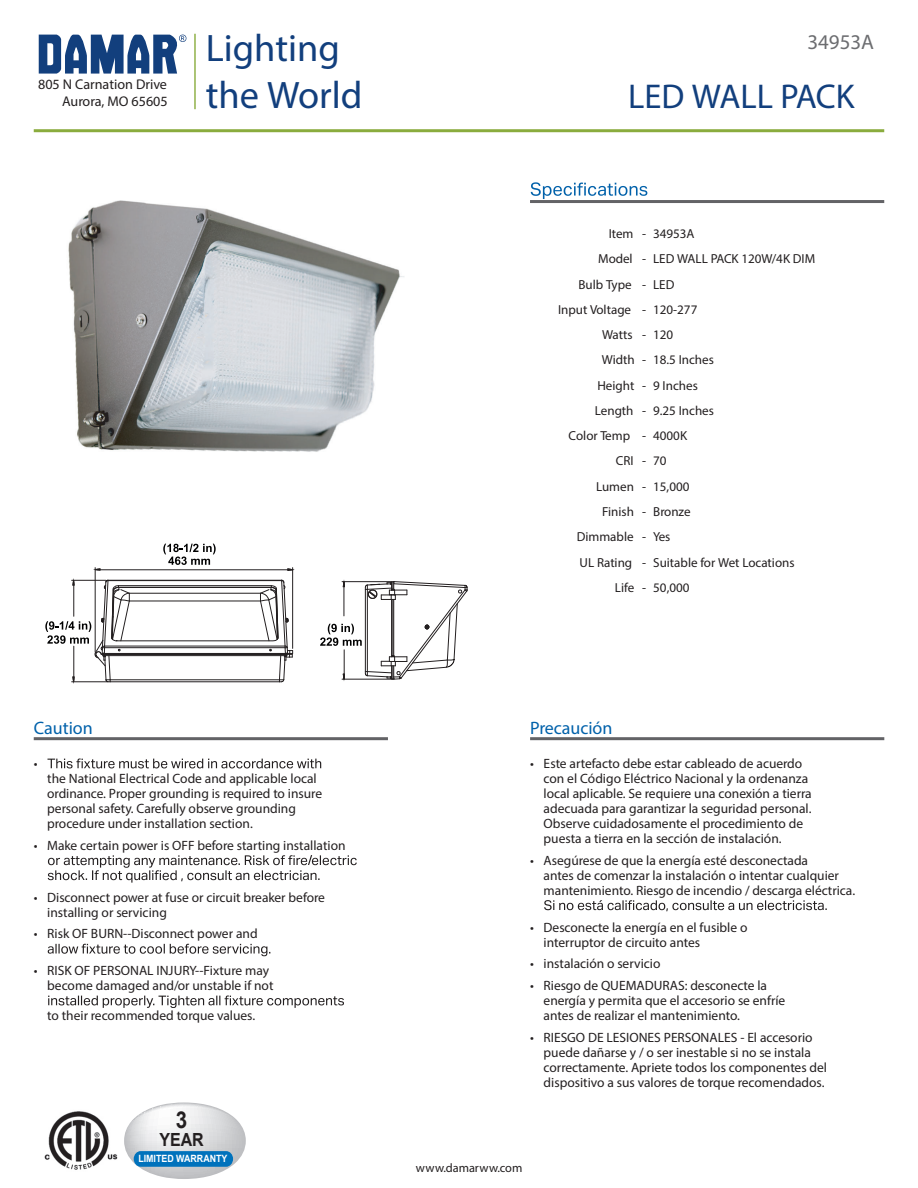
<style>
.page{position:relative;width:918px;height:1188px;background:#fff}
.page>*{position:absolute;margin:0;border:0;box-sizing:border-box;transform-origin:0 0}
.t1{font:100 38.4px/46px "Aktiv Grotesk";color:#123f7d}
.t2{font:300 34.5px "Aktiv Grotesk";color:#123f7d}
.t3{font:700 23.25px "Arial";color:#231f20;scale:.88 1}
.t4{font:700 21px "Aktiv Grotesk";color:#6c6d70}
.t5{font:700 18.15px "Arial";color:#231f20;scale:.88 1}
.t6{font:18px "Aktiv Grotesk";color:#0161aa}
.t7{font:14.1px/17px "Aktiv Grotesk";color:#231f20;text-align:right}
.t8{font:13.5px/15px "Aktiv Grotesk";color:#231f20}
.t9{font:13.05px "Aktiv Grotesk";color:#231f20}
.t10{font:700 13.05px/25.2px "Aktiv Grotesk";color:#231f20}
.t11{font:100 12.45px "Aktiv Grotesk";color:#231f20}
.t12{font:700 10.05px "Arial";color:#fff;scale:.88 1}
</style>
<div class="page">
<hr style="left:34px;top:737px;width:354px;height:3px;background:#636366">
<hr style="left:530px;top:737px;width:354px;height:3px;background:#636366">
<svg style="left:39px;top:35px;width:147px;height:39px"></svg>
<hr style="left:194px;top:34px;width:2px;height:75px;background:#8aac3e">
<svg style="left:47px;top:759px;width:274px;height:9px"></svg>
<svg style="left:48px;top:855px;width:309px;height:28px"></svg>
<svg style="left:48px;top:944px;width:222px;height:12px"></svg>
<svg style="left:48px;top:996px;width:296px;height:12px"></svg>
<svg style="left:544px;top:900px;width:283px;height:11px"></svg>
<hr style="left:34px;top:129px;width:850px;height:3px;background:#8aac3e">
<hr style="left:530px;top:200px;width:354px;height:3px;background:#636366">
<svg style="left:531px;top:182px;width:116px;height:17px"></svg>
<img style="left:68px;top:200px;width:336px;height:252px">
<hr style="left:292px;top:568px;width:1px;height:80px;background:#231f20">
<svg style="left:163px;top:544px;width:53px;height:21px"></svg>
<hr style="left:95px;top:568px;width:1px;height:84px;background:#231f20">
<hr style="left:95px;top:569px;width:198px;height:1px;background:#231f20">
<svg style="left:45px;top:579px;width:248px;height:104px"></svg>
<svg style="left:94px;top:568px;width:7px;height:3px"></svg>
<svg style="left:287px;top:568px;width:7px;height:4px"></svg>
<svg style="left:320px;top:581px;width:148px;height:99px"></svg>
<hr style="left:343px;top:582px;width:1px;height:34px;background:#231f20">
<img style="left:44px;top:1111px;width:74px;height:59px">
<svg style="left:124px;top:1102px;width:122px;height:77px"></svg>
<div style="left:134px;top:1151px;width:99px;height:16px;background:#0072bc;border-radius:7px"></div>
<p class="t7" style="left:38px;top:78px;width:131px">805 N Carnation Drive<br>Aurora, MO 65605</p>
<h1 class="t1" style="left:206px;top:29px;width:158px">Lighting the World</h1>
<h3 class="t4" style="left:807px;top:29px;width:68px">34953A</h3>
<h2 class="t2" style="left:628px;top:76px;width:228px">LED WALL PACK</h2>
<p class="t10" style="left:598px;top:221px;width:219px;text-indent:11px">Item - 34953A<br>Model - LED WALL PACK 120W/4K DIM</p>
<p class="t9" style="left:579px;top:279px;width:97px">Bulb Type - LED</p>
<p class="t9" style="left:558px;top:305px;width:141px">Input Voltage - 120-277</p>
<p class="t9" style="left:602px;top:330px;width:73px">Watts - 120</p>
<p class="t9" style="left:602px;top:355px;width:114px">Width - 18.5 Inches</p>
<p class="t9" style="left:597px;top:380px;width:102px">Height - 9 Inches</p>
<p class="t9" style="left:595px;top:406px;width:121px">Length - 9.25 Inches</p>
<p class="t9" style="left:568px;top:431px;width:120px">Color Temp - 4000K</p>
<p class="t9" style="left:616px;top:456px;width:52px">CRI - 70</p>
<p class="t9" style="left:596px;top:481px;width:95px">Lumen - 15,000</p>
<p class="t9" style="left:602px;top:507px;width:90px">Finish - Bronze</p>
<p class="t9" style="left:577px;top:532px;width:95px">Dimmable - Yes</p>
<p class="t9" style="left:580px;top:557px;width:217px">UL Rating - Suitable for Wet Locations</p>
<p class="t9" style="left:615px;top:582px;width:76px">Life - 50,000</p>
<h3 class="t6" style="left:34px;top:721px;width:61px">Caution</h3>
<h3 class="t6" style="left:530px;top:721px;width:84px">Precaución</h3>
<p class="t8" style="left:34px;top:758px;width:5px">•</p>
<p class="t8" style="left:47px;top:773px;width:276px">the National Electrical Code and applicable local ordinance. Proper grounding is required to insure personal safety. Carefully observe grounding procedure under installation section.</p>
<p class="t8" style="left:34px;top:839px;width:313px">• Make certain power is OFF before starting installation</p>
<p class="t8" style="left:47px;top:891px;width:279px;text-indent:-14px">• Disconnect power at fuse or circuit breaker before installing or servicing</p>
<p class="t8" style="left:34px;top:928px;width:225px">• Risk OF BURN--Disconnect power and</p>
<p class="t8" style="left:47px;top:965px;width:228px;text-indent:-14px">• RISK OF PERSONAL INJURY--Fixture may become damaged and/or unstable if not</p>
<p class="t8" style="left:47px;top:1010px;width:210px">to their recommended torque values.</p>
<h3 class="t3" style="left:176px;top:1107px;width:15px">3</h3>
<h3 class="t5" style="left:159px;top:1130px;width:52px">YEAR</h3>
<p class="t12" style="left:138px;top:1153px;width:103px">LIMITED WARRANTY</p>
<p class="t8" style="left:544px;top:758px;width:270px;text-indent:-14px">• Este artefacto debe estar cableado de acuerdo con el Código Eléctrico Nacional y la ordenanza local aplicable. Se requiere una conexión a tierra adecuada para garantizar la seguridad personal.<br>Observe cuidadosamente el procedimiento de puesta a tierra en la sección de instalación.</p>
<p class="t8" style="left:544px;top:854px;width:313px;text-indent:-14px">• Asegúrese de que la energía esté desconectada<br>antes de comenzar la instalación o intentar cualquier mantenimiento. Riesgo de incendio / descarga eléctrica.</p>
<p class="t8" style="left:544px;top:921px;width:205px;text-indent:-14px">• Desconecte la energía en el fusible o interruptor de circuito antes</p>
<p class="t8" style="left:530px;top:958px;width:132px">• instalación o servicio</p>
<p class="t8" style="left:544px;top:980px;width:243px;text-indent:-14px">• Riesgo de QUEMADURAS: desconecte la energía y permita que el accesorio se enfríe antes de realizar el mantenimiento.</p>
<p class="t8" style="left:544px;top:1031px;width:285px;text-indent:-14px">• RIESGO DE LESIONES PERSONALES - El accesorio puede dañarse y / o ser inestable si no se instala correctamente. Apriete todos los componentes del dispositivo a sus valores de torque recomendados.</p>
<p class="t11" style="left:416px;top:1163px;width:108px">www.damarww.com</p>
</div>
